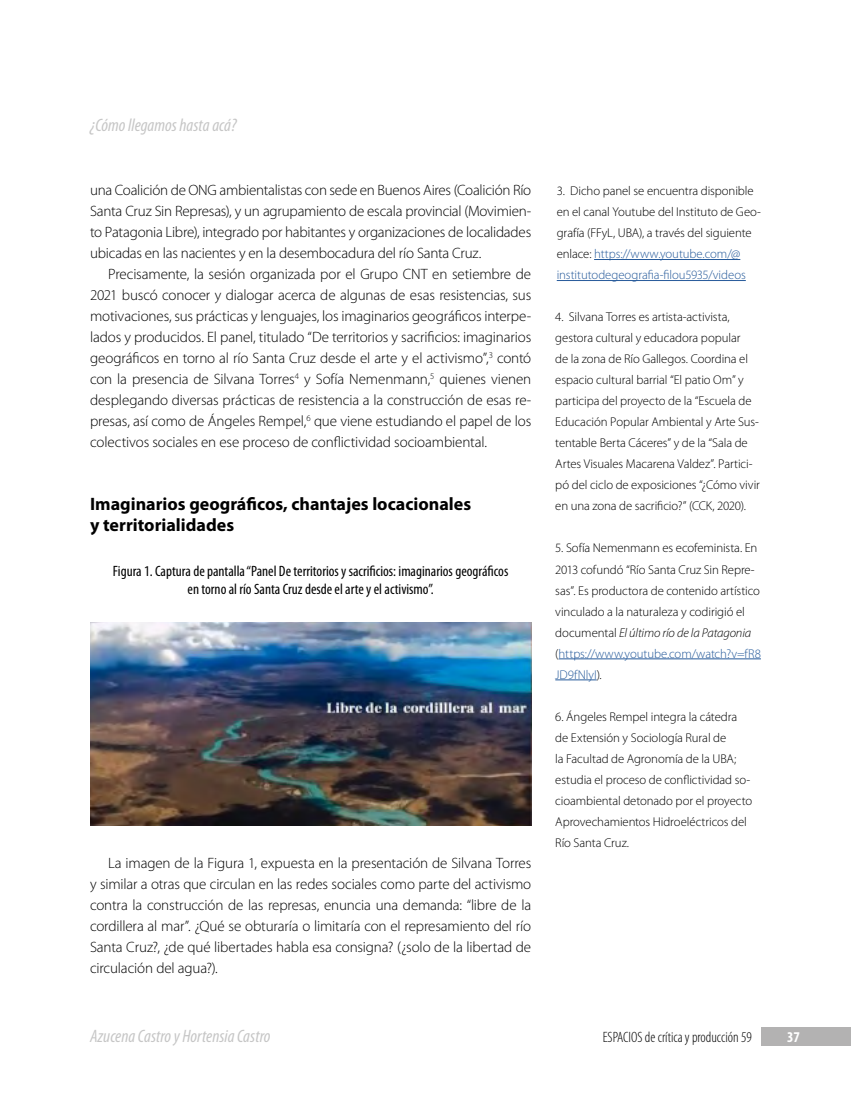
<style>
.page{position:relative;width:851px;height:1098px;background:#fff}
.page>*{position:absolute;margin:0;border:0;box-sizing:border-box;transform-origin:0 0}
._3-a-Subtitulo1{font:700 18px/21px "Myriad Pro";color:#000}
.t1{font:italic condensed 18px "Myriad Pro";color:#c6c6c6}
._4-1a-Texto_central{font:300 15px/21px "Myriad Pro";letter-spacing:-.01em;color:#000;text-align:justify}
.Figura_-_Título{font:condensed 15px/18px "Myriad Pro";color:#000;text-align:center}
.t2{font:300 condensed 15px "Myriad Pro";color:#000}
.t3{font:700 condensed 15px "Myriad Pro";color:#fff}
.t4{font:300 12.75px/21px "Myriad Pro";letter-spacing:-.005em;color:#000}
.s1{color:#275b9b}
.s2{font-style:italic}
</style>
<div class="page">
<div style="left:760px;top:1027px;width:90px;height:18px;background:#b3b2b2"></div>
<img style="left:90px;top:622px;width:441px;height:203px">
<hr style="left:594px;top:259px;width:146px;height:1px;background:#275b9b">
<hr style="left:556px;top:280px;width:189px;height:1px;background:#275b9b">
<hr style="left:558px;top:658px;width:202px;height:1px;background:#275b9b">
<hr style="left:555px;top:679px;width:41px;height:1px;background:#275b9b">
<p class="t1" style="left:90px;top:115px;width:148px">¿Cómo llegamos hasta acá?</p>
<p class="_4-1a-Texto_central" style="left:90px;top:180px;width:442px">una Coalición de ONG ambientalistas con sede en Buenos Aires (Coalición Río Santa Cruz Sin Represas), y un agrupamiento de escala provincial (Movimien&shy;to Patagonia Libre), integrado por habitantes y organizaciones de localidades ubicadas en las nacientes y en la desembocadura del río Santa Cruz.</p>
<p class="_4-1a-Texto_central" style="left:90px;top:264px;width:442px;text-indent:18px">Precisamente, la sesión organizada por el Grupo CNT en setiembre de 2021 buscó conocer y dialogar acerca de algunas de esas resistencias, sus motivaciones, sus prácticas y lenguajes, los imaginarios geográficos interpe&shy;lados y producidos. El panel, titulado “De territorios y sacrificios: imaginarios geográficos en torno al río Santa Cruz desde el arte y el activismo”,<sup>3</sup> contó con la presencia de Silvana Torres<sup>4</sup> y Sofía Nemenmann,<sup>5</sup> quienes vienen desplegando diversas prácticas de resistencia a la construcción de esas re&shy;presas, así como de Ángeles Rempel,<sup>6</sup> que viene estudiando el papel de los colectivos sociales en ese proceso de conflictividad socioambiental.</p>
<p class="_3-a-Subtitulo1" style="left:90px;top:494px;width:382px">Imaginarios geográficos, chantajes locacionales y territorialidades</p>
<p class="Figura_-_Título" style="left:113px;top:561px;width:397px">Figura 1. Captura de pantalla “Panel De territorios y sacrificios: imaginarios geográficos en torno al río Santa Cruz desde el arte y el activismo”.</p>
<p class="_4-1a-Texto_central" style="left:90px;top:852px;width:442px;text-indent:18px">La imagen de la Figura 1, expuesta en la presentación de Silvana Torres y similar a otras que circulan en las redes sociales como parte del activismo contra la construcción de las represas, enuncia una demanda: “libre de la cordillera al mar”. ¿Qué se obturaría o limitaría con el represamiento del río Santa Cruz?, ¿de qué libertades habla esa consigna? (¿solo de la libertad de circulación del agua?).</p>
<p class="t1" style="left:90px;top:1026px;width:182px">Azucena Castro y Hortensia Castro</p>
<p class="t4" style="left:556px;top:180px;width:206px">3. Dicho panel se encuentra disponible en el canal Youtube del Instituto de Geo&shy;grafía (FFyL, UBA), a través del siguiente enlace: <span class="s1">https://www.youtube.com/@ institutodegeografia-filou5935/videos</span></p>
<p class="t4" style="left:555px;top:306px;width:206px">4. Silvana Torres es artista-activista, gestora cultural y educadora popular<br>de la zona de Río Gallegos. Coordina el espacio cultural barrial “El patio Om” y participa del proyecto de la “Escuela de Educación Popular Ambiental y Arte Sus&shy;tentable Berta Cáceres” y de la “Sala de Artes Visuales Macarena Valdez”. Partici&shy;pó del ciclo de exposiciones “¿Cómo vivir en una zona de sacrificio?” (CCK, 2020).</p>
<p class="t4" style="left:555px;top:537px;width:207px">5. Sofía Nemenmann es ecofeminista. En 2013 cofundó “Río Santa Cruz Sin Repre&shy;sas”. Es productora de contenido artístico vinculado a la naturaleza y codirigió el documental <span class="s2">El último río de la Patagonia </span>(<span class="s1">https://www.youtube.com/watch?v=fR8<br>JD9fNlyI</span>).</p>
<p class="t4" style="left:555px;top:705px;width:198px">6. Ángeles Rempel integra la cátedra de Extensión y Sociología Rural de<br>la Facultad de Agronomía de la UBA; estudia el proceso de conflictividad so&shy;cioambiental detonado por el proyecto Aprovechamientos Hidroeléctricos del Río Santa Cruz.</p>
<p class="t2" style="left:602px;top:1028px;width:151px">ESPACIOS de crítica y producción 59</p>
<p class="t3" style="left:787px;top:1028px;width:14px">37</p>
</div>
